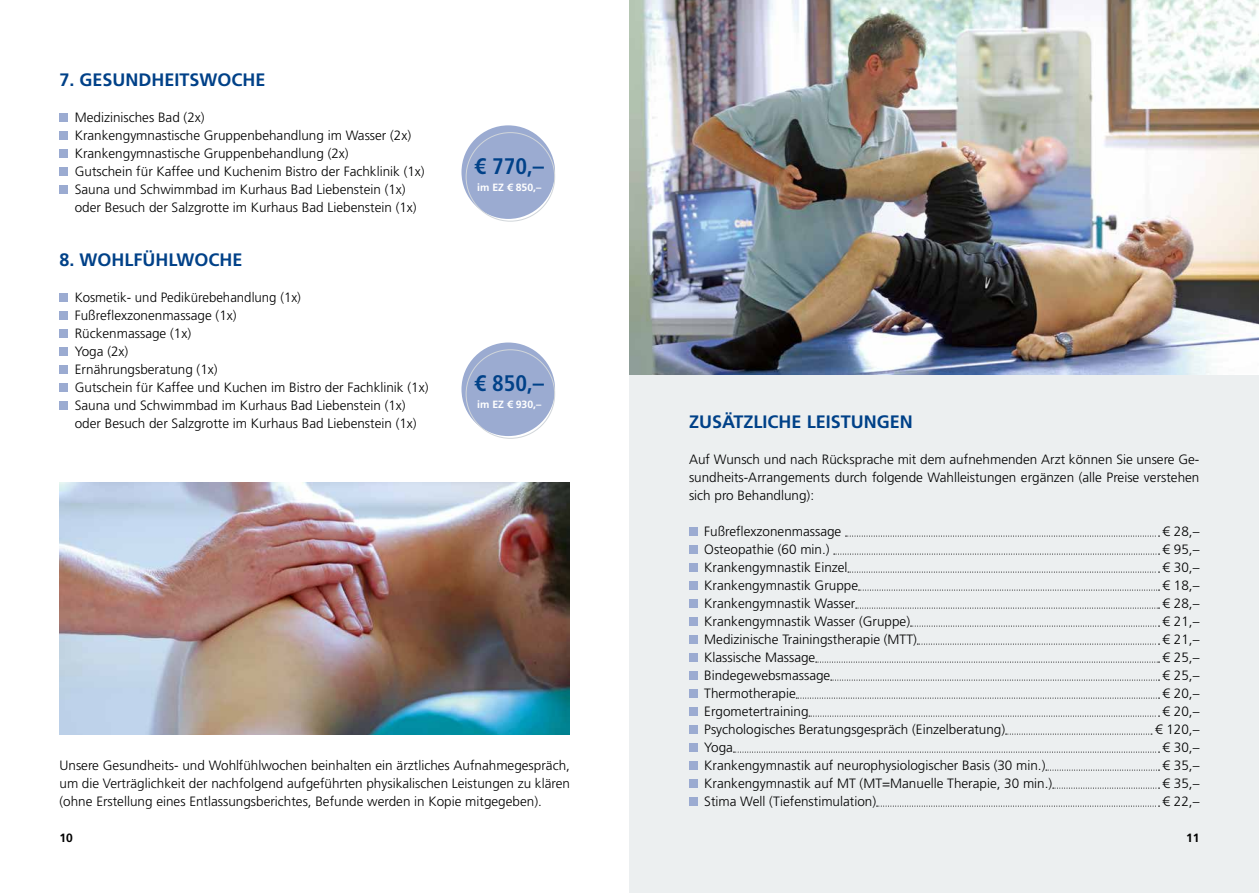
<style>
.page{position:relative;width:1259px;height:893px;background:#fff}
.page>*{position:absolute;margin:0;border:0;box-sizing:border-box;transform-origin:0 0}
.t1{font:700 condensed 22.5px "Frutiger LT Pro";color:#004188}
.t2{font:700 18px "Frutiger LT Pro";color:#004188}
.t3{font:300 13.5px/18px "Frutiger LT Pro";color:#000;text-align:justify}
.t4{font:700 12px "Frutiger LT Pro";color:#000}
.t5{font:700 10.5px "Frutiger LT Pro";color:#fff}
</style>
<div class="page">
<div style="left:629px;top:0;width:630px;height:893px;background:#eceff0"></div>
<svg style="left:845px;top:536px;width:314px;height:1px"></svg>
<svg style="left:833px;top:554px;width:326px;height:1px"></svg>
<svg style="left:848px;top:572px;width:311px;height:1px"></svg>
<svg style="left:858px;top:590px;width:301px;height:1px"></svg>
<svg style="left:855px;top:608px;width:304px;height:1px"></svg>
<svg style="left:910px;top:626px;width:249px;height:1px"></svg>
<svg style="left:917px;top:644px;width:242px;height:1px"></svg>
<svg style="left:815px;top:662px;width:344px;height:1px"></svg>
<svg style="left:830px;top:680px;width:329px;height:1px"></svg>
<svg style="left:796px;top:698px;width:363px;height:1px"></svg>
<svg style="left:809px;top:716px;width:350px;height:1px"></svg>
<svg style="left:1005px;top:734px;width:147px;height:1px"></svg>
<svg style="left:733px;top:752px;width:426px;height:1px"></svg>
<svg style="left:1046px;top:770px;width:113px;height:1px"></svg>
<svg style="left:1052px;top:788px;width:107px;height:1px"></svg>
<svg style="left:876px;top:806px;width:283px;height:1px"></svg>
<div style="left:689px;top:528px;width:8px;height:8px;background:#9babd1"></div>
<div style="left:689px;top:546px;width:8px;height:8px;background:#9babd1"></div>
<div style="left:689px;top:564px;width:8px;height:8px;background:#9babd1"></div>
<div style="left:689px;top:582px;width:8px;height:8px;background:#9babd1"></div>
<div style="left:689px;top:600px;width:8px;height:8px;background:#9babd1"></div>
<div style="left:689px;top:618px;width:8px;height:8px;background:#9babd1"></div>
<div style="left:689px;top:636px;width:8px;height:8px;background:#9babd1"></div>
<div style="left:689px;top:654px;width:8px;height:8px;background:#9babd1"></div>
<div style="left:689px;top:672px;width:8px;height:8px;background:#9babd1"></div>
<div style="left:689px;top:690px;width:8px;height:8px;background:#9babd1"></div>
<div style="left:689px;top:708px;width:8px;height:8px;background:#9babd1"></div>
<div style="left:689px;top:726px;width:8px;height:8px;background:#9babd1"></div>
<div style="left:689px;top:744px;width:8px;height:8px;background:#9babd1"></div>
<div style="left:689px;top:762px;width:8px;height:8px;background:#9babd1"></div>
<div style="left:689px;top:780px;width:8px;height:8px;background:#9babd1"></div>
<div style="left:689px;top:798px;width:8px;height:8px;background:#9babd1"></div>
<div style="left:60px;top:114px;width:8px;height:8px;background:#9babd1"></div>
<div style="left:60px;top:131px;width:8px;height:9px;background:#9babd1"></div>
<div style="left:60px;top:149px;width:8px;height:9px;background:#9babd1"></div>
<div style="left:60px;top:167px;width:8px;height:9px;background:#9babd1"></div>
<div style="left:60px;top:185px;width:8px;height:9px;background:#9babd1"></div>
<div style="left:60px;top:294px;width:8px;height:8px;background:#9babd1"></div>
<div style="left:60px;top:312px;width:8px;height:8px;background:#9babd1"></div>
<div style="left:60px;top:330px;width:8px;height:8px;background:#9babd1"></div>
<div style="left:60px;top:348px;width:8px;height:8px;background:#9babd1"></div>
<div style="left:60px;top:366px;width:8px;height:8px;background:#9babd1"></div>
<div style="left:60px;top:384px;width:8px;height:8px;background:#9babd1"></div>
<div style="left:60px;top:401px;width:8px;height:9px;background:#9babd1"></div>
<img style="left:60px;top:482px;width:510px;height:252px">
<div style="left:461px;top:125px;width:94px;height:94px;background:#9babd1;border-radius:50%"></div>
<div style="left:461px;top:342px;width:94px;height:94px;background:#9babd1;border-radius:50%"></div>
<img style="left:629px;top:0;width:630px;height:374px">
<h2 class="t2" style="left:60px;top:69px;width:208px">7. GESUNDHEITSWOCHE</h2>
<p class="t3" style="left:75px;top:108px;width:351px;text-align:left">Medizinisches Bad (2x)<br>Krankengymnastische Gruppenbehandlung im Wasser (2x)<br>Krankengymnastische Gruppenbehandlung (2x)<br>Gutschein für Kaffee und Kuchenim Bistro der Fachklinik (1x)<br>Sauna und Schwimmbad im Kurhaus Bad Liebenstein (1x) oder Besuch der Salzgrotte im Kurhaus Bad Liebenstein (1x)</p>
<h2 class="t2" style="left:60px;top:249px;width:185px">8. WOHLFÜHLWOCHE</h2>
<p class="t3" style="left:75px;top:288px;width:355px;text-align:left">Kosmetik- und Pedikürebehandlung (1x)<br>Fußreflexzonenmassage (1x)<br>Rückenmassage (1x)<br>Yoga (2x)<br>Ernährungsberatung (1x)<br>Gutschein für Kaffee und Kuchen im Bistro der Fachklinik (1x)<br>Sauna und Schwimmbad im Kurhaus Bad Liebenstein (1x) oder Besuch der Salzgrotte im Kurhaus Bad Liebenstein (1x)</p>
<h1 class="t1" style="left:474px;top:153px;width:71px">€ 770,–</h1>
<p class="t5" style="left:477px;top:181px;width:66px">im EZ € 850,–</p>
<h1 class="t1" style="left:474px;top:370px;width:71px">€ 850,–</h1>
<p class="t5" style="left:477px;top:398px;width:66px">im EZ € 930,–</p>
<p class="t3" style="left:60px;top:756px;width:512px">Unsere Gesundheits- und Wohlfühlwochen beinhalten ein ärztliches Aufnahmegespräch, um die Verträglichkeit der nachfolgend aufgeführten physikalischen Leistungen zu klären (ohne Erstellung eines Entlassungsberichtes, Befunde werden in Kopie mitgegeben).</p>
<p class="t4" style="left:60px;top:831px;width:15px">10</p>
<h2 class="t2" style="left:689px;top:411px;width:225px">ZUSÄTZLICHE LEISTUNGEN</h2>
<p class="t3" style="left:689px;top:450px;width:512px">Auf Wunsch und nach Rücksprache mit dem aufnehmenden Arzt können Sie unsere Ge&shy;sundheits-Arrangements durch folgende Wahlleistungen ergänzen (alle Preise verstehen sich pro Behandlung):</p>
<p class="t3" style="left:704px;top:522px;width:139px">Fußreflexzonenmassage</p>
<p class="t3" style="left:1162px;top:522px;width:38px">€ 28,–</p>
<p class="t3" style="left:704px;top:540px;width:127px">Osteopathie (60 min.)</p>
<p class="t3" style="left:1162px;top:540px;width:38px">€ 95,–</p>
<p class="t3" style="left:704px;top:558px;width:145px">Krankengymnastik Einzel</p>
<p class="t3" style="left:1162px;top:558px;width:38px">€ 30,–</p>
<p class="t3" style="left:704px;top:576px;width:155px">Krankengymnastik Gruppe</p>
<p class="t3" style="left:1162px;top:576px;width:38px">€ 18,–</p>
<p class="t3" style="left:704px;top:594px;width:152px">Krankengymnastik Wasser</p>
<p class="t3" style="left:1162px;top:594px;width:38px">€ 28,–</p>
<p class="t3" style="left:704px;top:612px;width:207px">Krankengymnastik Wasser (Gruppe)</p>
<p class="t3" style="left:1162px;top:612px;width:38px">€ 21,–</p>
<p class="t3" style="left:704px;top:630px;width:214px">Medizinische Trainingstherapie (MTT)</p>
<p class="t3" style="left:1162px;top:630px;width:38px">€ 21,–</p>
<p class="t3" style="left:704px;top:648px;width:113px">Klassische Massage</p>
<p class="t3" style="left:1162px;top:648px;width:38px">€ 25,–</p>
<p class="t3" style="left:704px;top:666px;width:128px">Bindegewebsmassage</p>
<p class="t3" style="left:1162px;top:666px;width:38px">€ 25,–</p>
<p class="t3" style="left:704px;top:684px;width:93px">Thermotherapie</p>
<p class="t3" style="left:1162px;top:684px;width:38px">€ 20,–</p>
<p class="t3" style="left:704px;top:702px;width:106px">Ergometertraining</p>
<p class="t3" style="left:1162px;top:702px;width:38px">€ 20,–</p>
<p class="t3" style="left:704px;top:720px;width:302px">Psychologisches Beratungsgespräch (Einzelberatung)</p>
<p class="t3" style="left:1155px;top:720px;width:46px">€ 120,–</p>
<p class="t3" style="left:704px;top:738px;width:30px">Yoga</p>
<p class="t3" style="left:1162px;top:738px;width:38px">€ 30,–</p>
<p class="t3" style="left:704px;top:756px;width:343px">Krankengymnastik auf neurophysiologischer Basis (30 min.)</p>
<p class="t3" style="left:1162px;top:756px;width:38px">€ 35,–</p>
<p class="t3" style="left:704px;top:774px;width:349px">Krankengymnastik auf MT (MT=Manuelle Therapie, 30 min.)</p>
<p class="t3" style="left:1162px;top:774px;width:38px">€ 35,–</p>
<p class="t3" style="left:704px;top:792px;width:173px">Stima Well (Tiefenstimulation)</p>
<p class="t3" style="left:1162px;top:792px;width:38px">€ 22,–</p>
<p class="t4" style="left:1186px;top:831px;width:15px">11</p>
</div>
